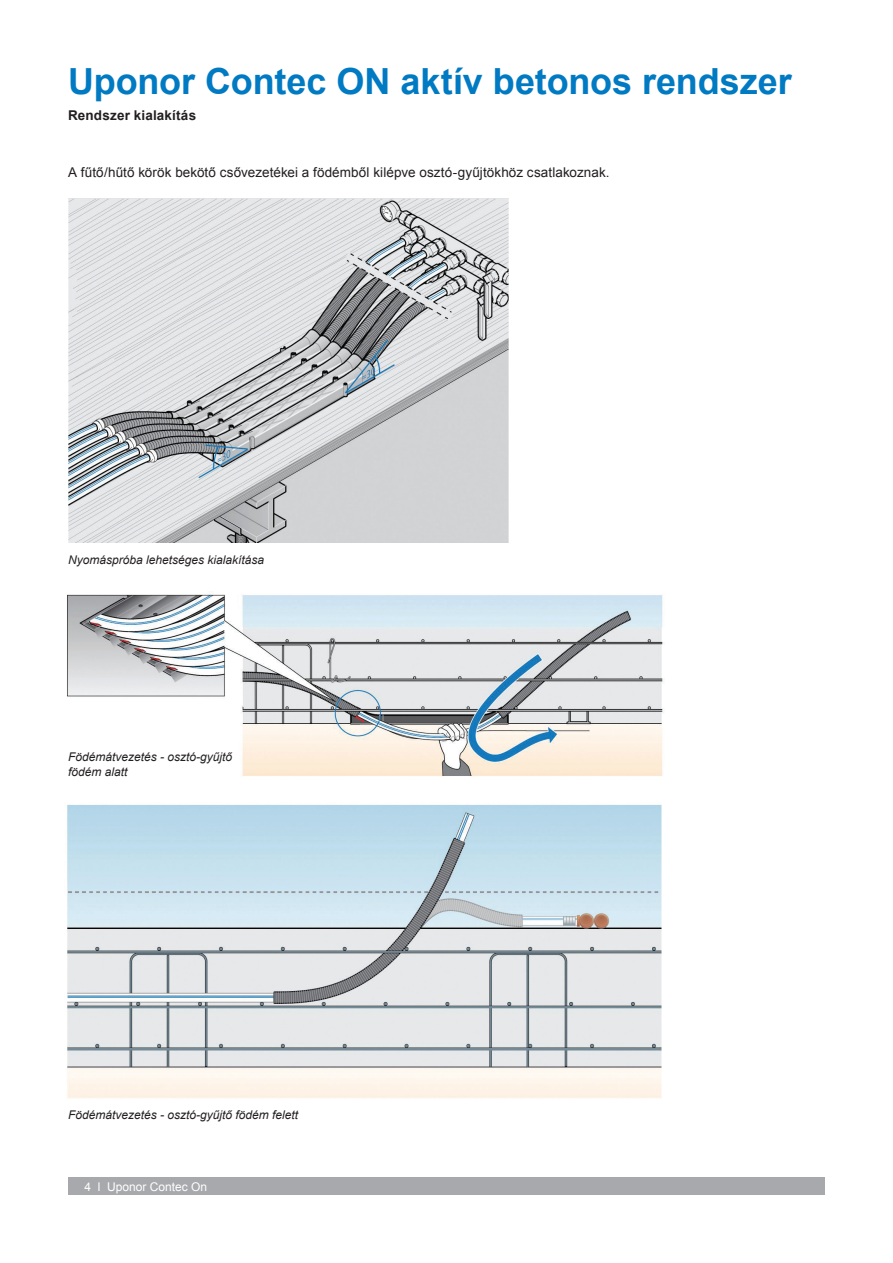
<style>
.page{position:relative;width:893px;height:1263px;background:#fff}
.page>*{position:absolute;margin:0;border:0;box-sizing:border-box;transform-origin:0 0}
.o2_H1{font:700 36px "Arial";letter-spacing:-.005em;color:#007ac2}
.o1_Tx{font:13.5px "Arial";letter-spacing:.005em;color:#231f20}
.o1_Tx-2{font:700 13.5px "Arial";letter-spacing:.015em;color:#231f20}
.t1{font:italic 12px/14.4px "Arial";color:#231f20}
.t2{font:12px "Arial";color:#fff}
</style>
<div class="page">
<div style="left:68px;top:1178px;width:757px;height:17px;background:#a8a9ad"></div>
<img style="left:68px;top:198px;width:441px;height:344px">
<img style="left:67px;top:593px;width:596px;height:184px">
<img style="left:67px;top:804px;width:595px;height:294px">
<p class="o2_H1" style="left:68px;top:58px;width:725px">Uponor Contec ON aktív betonos rendszer</p>
<p class="o1_Tx-2" style="left:68px;top:107px;width:130px">Rendszer kialakítás</p>
<p class="o1_Tx" style="left:68px;top:164px;width:543px">A fűtő/hűtő körök bekötő csővezetékei a födémből kilépve osztó-gyűjtökhöz csatlakoznak.</p>
<p class="t1" style="left:68px;top:552px;width:198px">Nyomáspróba lehetséges kialakítása</p>
<p class="t1" style="left:68px;top:750px;width:166px">Födémátvezetés - osztó-gyűjtő födém alatt</p>
<p class="t1" style="left:68px;top:1108px;width:232px">Födémátvezetés - osztó-gyűjtő födém felett</p>
<p class="t2" style="left:85px;top:1179px;width:124px">4 l Uponor Contec On</p>
</div>
